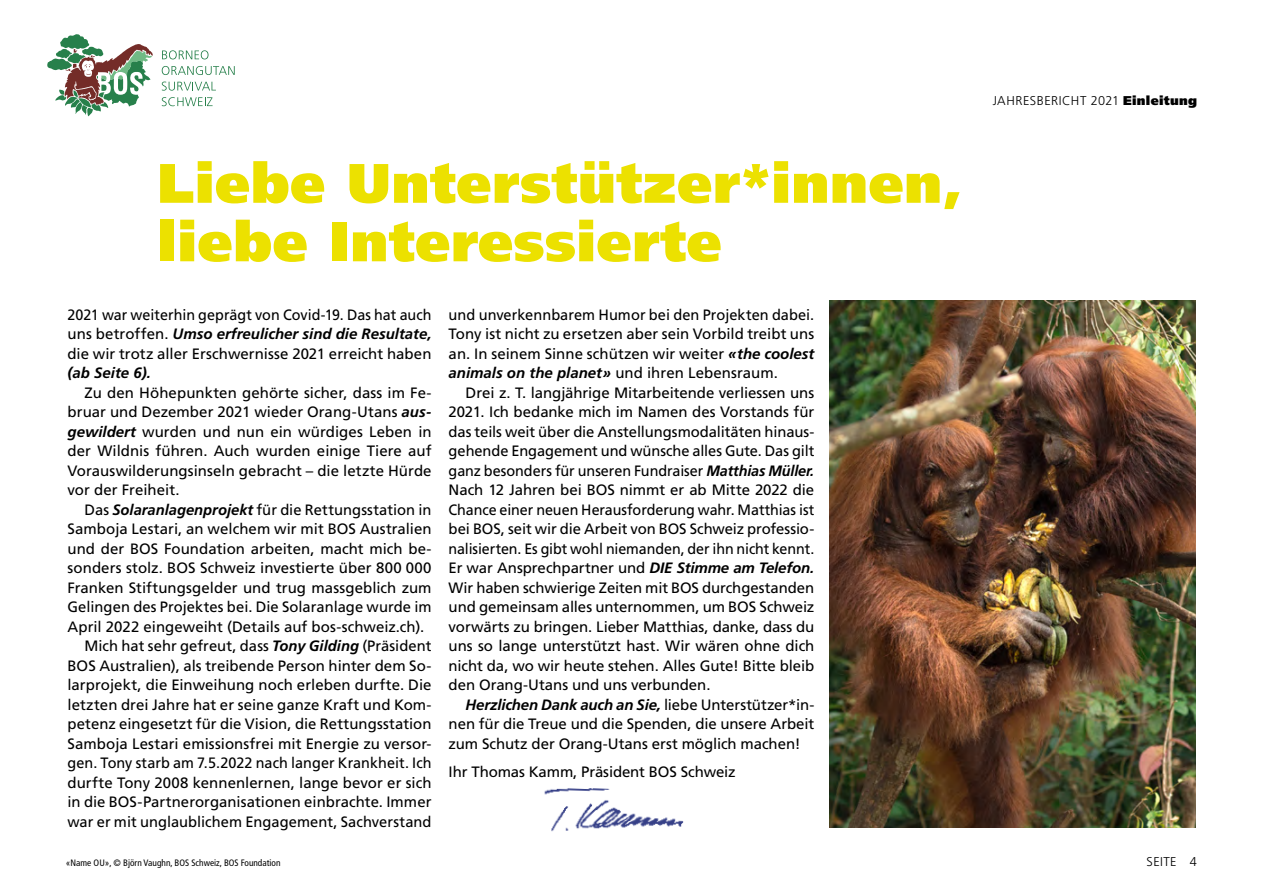
<style>
.page{position:relative;width:1263px;height:893px;background:#fff}
.page>*{position:absolute;margin:0;border:0;box-sizing:border-box;transform-origin:0 0}
.t1{font:900 55.5px/58.5px "Frutiger LT Pro";letter-spacing:.01em;color:#ece100}
.t2{font:15px/19.5px "Frutiger LT Pro";color:#000;text-align:justify}
.t3{font:15px/19.5px "Frutiger LT Pro";color:#000;text-align:justify;scale:.96 1}
.t4{font:italic 700 15px "Frutiger LT Pro";color:#000}
.t5{font:300 12.75px "Frutiger LT Pro";letter-spacing:.03em;color:#000}
.t6{font:condensed 9.3px "Frutiger LT Pro";color:#000}
.s1{font-weight:700;font-style:italic}
.s2{font-weight:900}
</style>
<div class="page">
<svg style="left:162px;top:50px;width:47px;height:9px"></svg>
<svg style="left:162px;top:66px;width:73px;height:9px"></svg>
<svg style="left:162px;top:82px;width:54px;height:9px"></svg>
<svg style="left:162px;top:97px;width:51px;height:9px"></svg>
<svg style="left:47px;top:34px;width:106px;height:82px"></svg>
<img style="left:830px;top:301px;width:365px;height:526px">
<img style="left:544px;top:788px;width:140px;height:44px">
<h1 class="t1" style="left:157px;top:154px;width:807px">Liebe Unterstützer*innen, liebe Interessierte</h1>
<p class="t3" style="left:68px;top:305px;width:381px">2021 war weiterhin geprägt von Covid-19. Das hat auch uns betroffen. <span class="s1">Umso erfreulicher sind die Resultate, </span>die wir trotz aller Erschwernisse 2021 erreicht haben</p>
<p class="t4" style="left:68px;top:364px;width:85px">(ab Seite 6).</p>
<p class="t2" style="left:68px;top:383px;width:366px;text-indent:17px">Zu den Höhepunkten gehörte sicher, dass im Fe&shy;bruar und Dezember 2021 wieder Orang-Utans <span class="s1">aus&shy;gewildert</span> wurden und nun ein würdiges Leben in der Wildnis führen. Auch wurden einige Tiere auf Vorauswilderungsinseln gebracht – die letzte Hürde vor der Freiheit.</p>
<p class="t2" style="left:85px;top:500px;width:349px">Das <span class="s1">Solaranlagenprojekt</span> für die Rettungsstation in</p>
<p class="t2" style="left:68px;top:519px;width:366px">Samboja Lestari, an welchem wir mit BOS Australien</p>
<p class="t2" style="left:68px;top:539px;width:366px">und der BOS Foundation arbeiten, macht mich be-</p>
<p class="t2" style="left:68px;top:558px;width:366px">sonders stolz. BOS Schweiz investierte über 800 000</p>
<p class="t2" style="left:68px;top:578px;width:366px">Franken Stiftungsgelder und trug massgeblich zum</p>
<p class="t2" style="left:68px;top:597px;width:366px">Gelingen des Projektes bei. Die Solaranlage wurde im</p>
<p class="t2" style="left:68px;top:617px;width:358px">April 2022 eingeweiht (Details auf bos-schweiz.ch).</p>
<p class="t2" style="left:85px;top:636px;width:349px">Mich hat sehr gefreut, dass <span class="s1">Tony Gilding</span> (Präsident</p>
<p class="t2" style="left:68px;top:656px;width:366px">BOS Australien), als treibende Person hinter dem So-</p>
<p class="t2" style="left:68px;top:675px;width:366px">larprojekt, die Einweihung noch erleben durfte. Die</p>
<p class="t2" style="left:68px;top:695px;width:366px">letzten drei Jahre hat er seine ganze Kraft und Kom-</p>
<p class="t2" style="left:68px;top:714px;width:366px">petenz eingesetzt für die Vision, die Rettungsstation</p>
<p class="t2" style="left:68px;top:734px;width:366px">Samboja Lestari emissionsfrei mit Energie zu versor-</p>
<p class="t3" style="left:68px;top:753px;width:381px">gen. Tony starb am 7.5.2022 nach langer Krankheit. Ich</p>
<p class="t2" style="left:68px;top:773px;width:366px">durfte Tony 2008 kennenlernen, lange bevor er sich</p>
<p class="t2" style="left:68px;top:792px;width:366px">in die BOS-Partnerorganisationen einbrachte. Immer</p>
<p class="t2" style="left:68px;top:812px;width:366px">war er mit unglaublichem Engagement, Sachverstand</p>
<p class="t2" style="left:449px;top:305px;width:367px">und unverkennbarem Humor bei den Projekten dabei.<br>Tony ist nicht zu ersetzen aber sein Vorbild treibt uns an. In seinem Sinne schützen wir weiter <span class="s1">«the coolest animals on the planet»</span> und ihren Lebensraum.</p>
<p class="t2" style="left:449px;top:383px;width:367px;text-indent:17px">Drei z. T. langjährige Mitarbeitende verliessen uns 2021. Ich bedanke mich im Namen des Vorstands für das teils weit über die Anstellungsmodalitäten hinaus&shy;gehende Engagement und wünsche alles Gute. Das gilt ganz besonders für unseren Fundraiser <span class="s1">Matthias Müller.<br></span>Nach 12 Jahren bei BOS nimmt er ab Mitte 2022 die Chance einer neuen Herausforderung wahr. Matthias ist bei BOS, seit wir die Arbeit von BOS Schweiz professio&shy;nalisierten. Es gibt wohl niemanden, der ihn nicht kennt.<br>Er war Ansprechpartner und <span class="s1">DIE Stimme am Telefon.<br></span>Wir haben schwierige Zeiten mit BOS durchgestanden und gemeinsam alles unternommen, um BOS Schweiz vorwärts zu bringen. Lieber Matthias, danke, dass du uns so lange unterstützt hast. Wir wären ohne dich nicht da, wo wir heute stehen. Alles Gute! Bitte bleib den Orang-Utans und uns verbunden.</p>
<p class="t2" style="left:449px;top:695px;width:367px;text-indent:17px"><span class="s1">Herzlichen Dank auch an Sie,</span> liebe Unterstützer*in&shy;nen für die Treue und die Spenden, die unsere Arbeit zum Schutz der Orang-Utans erst möglich machen!</p>
<p class="t2" style="left:449px;top:762px;width:289px">Ihr Thomas Kamm, Präsident BOS Schweiz</p>
<p class="t5" style="left:993px;top:93px;width:206px">JAHRESBERICHT 2021 <span class="s2">Einleitung</span></p>
<p class="t6" style="left:66px;top:857px;width:216px">«Name OU», © Björn Vaughn, BOS Schweiz, BOS Foundation</p>
<p class="t5" style="left:1146px;top:854px;width:52px">SEITE 4</p>
</div>
